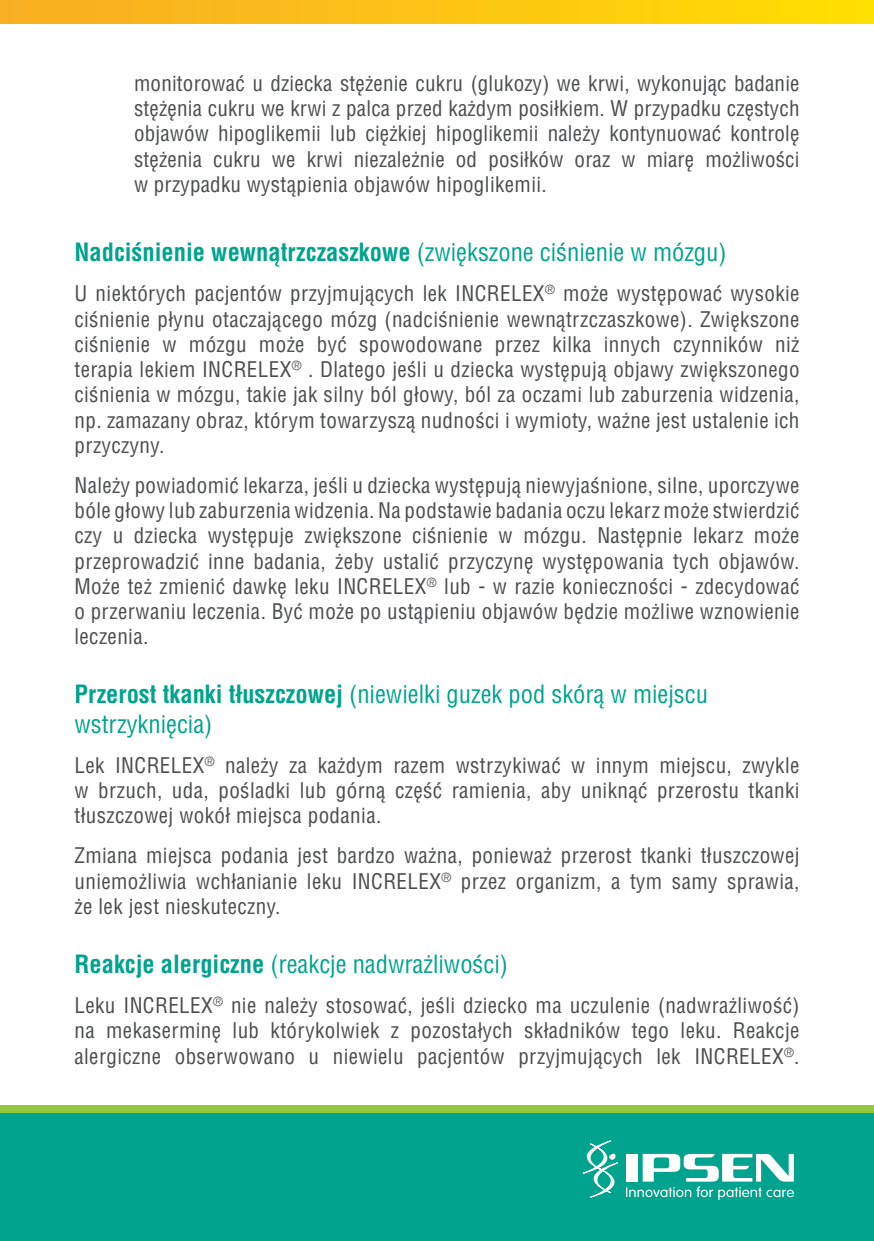
<style>
.page{position:relative;width:874px;height:1241px;background:#fff}
.page>*{position:absolute;margin:0;border:0;box-sizing:border-box;transform-origin:0 0}
.t1{font:24.5px/29.4px "Switzerland Condensed";color:#00a38e}
.t2{font:700 24.5px "Switzerland Condensed";color:#00a38e}
.t3{font:21px/25.2px "Switzerland Condensed";letter-spacing:.02em;color:#4b4c4d;text-align:justify}
.s1{font-weight:400}
.s2{font-weight:700}
</style>
<div class="page">
<div style="left:0;top:0;width:873px;height:24px;background:linear-gradient(to right,#f9ac24,#ffde02)"></div>
<div style="left:0;top:1112px;width:873px;height:128px;background:#00a38e"></div>
<div style="left:0;top:1105px;width:873px;height:7px;background:#93c83d"></div>
<svg style="left:582px;top:1140px;width:211px;height:59px"></svg>
<p class="t3" style="left:134px;top:71px;width:666px">monitorować u dziecka stężenie cukru (glukozy) we krwi, wykonując badanie stężęnia cukru we krwi z palca przed każdym posiłkiem. W przypadku częstych objawów hipoglikemii lub ciężkiej hipoglikemii należy kontynuować kontrolę stężenia cukru we krwi niezależnie od posiłków oraz w miarę możliwości w przypadku wystąpienia objawów hipoglikemii.</p>
<p class="t2" style="left:74px;top:238px;width:653px">Nadciśnienie wewnątrzczaszkowe <span class="s1">(zwiększone ciśnienie w mózgu)</span></p>
<p class="t3" style="left:74px;top:281px;width:726px">U niektórych pacjentów przyjmujących lek INCRELEX<sup>®</sup> może występować wysokie ciśnienie płynu otaczającego mózg (nadciśnienie wewnątrzczaszkowe). Zwiększone ciśnienie w mózgu może być spowodowane przez kilka innych czynników niż terapia lekiem INCRELEX<sup>®</sup> . Dlatego jeśli u dziecka występują objawy zwiększonego ciśnienia w mózgu, takie jak silny ból głowy, ból za oczami lub zaburzenia widzenia, np. zamazany obraz, którym towarzyszą nudności i wymioty, ważne jest ustalenie ich przyczyny.</p>
<p class="t3" style="left:74px;top:472px;width:726px">Należy powiadomić lekarza, jeśli u dziecka występują niewyjaśnione, silne, uporczywe bóle głowy lub zaburzenia widzenia. Na podstawie badania oczu lekarz może stwierdzić czy u dziecka występuje zwiększone ciśnienie w mózgu. Następnie lekarz może przeprowadzić inne badania, żeby ustalić przyczynę występowania tych objawów.<br>Może też zmienić dawkę leku INCRELEX<sup>®</sup> lub - w razie konieczności - zdecydować o przerwaniu leczenia. Być może po ustąpieniu objawów będzie możliwe wznowienie leczenia.</p>
<p class="t1" style="left:74px;top:679px;width:634px"><span class="s2">Przerost tkanki tłuszczowej</span> (niewielki guzek pod skórą w miejscu wstrzyknięcia)</p>
<p class="t3" style="left:74px;top:752px;width:726px">Lek INCRELEX<sup>®</sup> należy za każdym razem wstrzykiwać w innym miejscu, zwykle w brzuch, uda, pośladki lub górną część ramienia, aby uniknąć przerostu tkanki tłuszczowej wokół miejsca podania.</p>
<p class="t3" style="left:74px;top:843px;width:726px">Zmiana miejsca podania jest bardzo ważna, ponieważ przerost tkanki tłuszczowej uniemożliwia wchłanianie leku INCRELEX<sup>®</sup> przez organizm, a tym samy sprawia, że lek jest nieskuteczny.</p>
<p class="t1" style="left:74px;top:949px;width:435px"><span class="s2">Reakcje alergiczne</span> (reakcje nadwrażliwości)</p>
<p class="t3" style="left:74px;top:992px;width:726px">Leku INCRELEX<sup>®</sup> nie należy stosować, jeśli dziecko ma uczulenie (nadwrażliwość) na mekaserminę lub którykolwiek z pozostałych składników tego leku. Reakcje alergiczne obserwowano u niewielu pacjentów przyjmujących lek INCRELEX<sup>®</sup>.</p>
</div>
